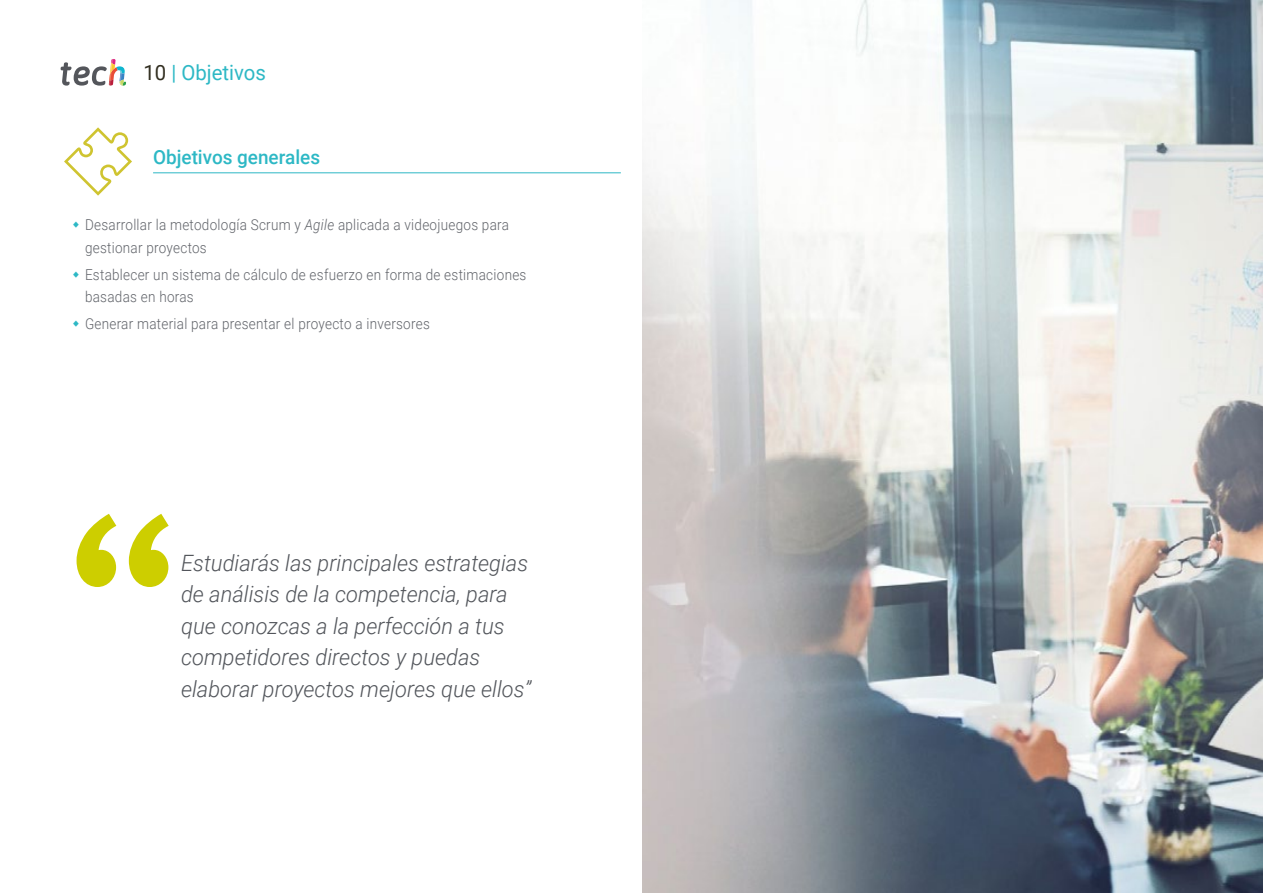
<style>
.page{position:relative;width:1263px;height:893px;background:#fff}
.page>*{position:absolute;margin:0;border:0;box-sizing:border-box;transform-origin:0 0}
.t1{font:italic 300 22.5px/31.5px "Roboto";color:#52555b}
.t2{font:21px "Roboto";color:#2db8c5}
.t3{font:500 19.5px "Roboto";color:#2db8c5}
.t4{font:300 15px/22.5px "Roboto";letter-spacing:.02em;color:#61646a;scale:.9 1}
.s1{color:#312e20}
.s2{font-style:italic}
</style>
<div class="page">
<svg style="left:61px;top:59px;width:65px;height:27px"></svg>
<hr style="left:153px;top:172px;width:468px;height:1px;background:#2db8c5">
<svg style="left:64px;top:127px;width:68px;height:69px"></svg>
<img style="left:642px;top:0;width:621px;height:893px">
<svg style="left:77px;top:514px;width:92px;height:73px"></svg>
<h2 class="t2" style="left:144px;top:57px;width:124px"><span class="s1">10</span> | Objetivos</h2>
<h3 class="t3" style="left:153px;top:144px;width:169px">Objetivos generales</h3>
<p class="t4" style="left:85px;top:213px;width:473px">Desarrollar la metodología Scrum y <span class="s2">Agile</span> aplicada a videojuegos para gestionar proyectos</p>
<p class="t4" style="left:85px;top:262px;width:492px">Establecer un sistema de cálculo de esfuerzo en forma de estimaciones basadas en horas</p>
<p class="t4" style="left:85px;top:312px;width:385px">Generar material para presentar el proyecto a inversores</p>
<h1 class="t1" style="left:181px;top:546px;width:352px">Estudiarás las principales estrategias de análisis de la competencia, para que conozcas a la perfección a tus competidores directos y puedas elaborar proyectos mejores que ellos”</h1>
</div>
